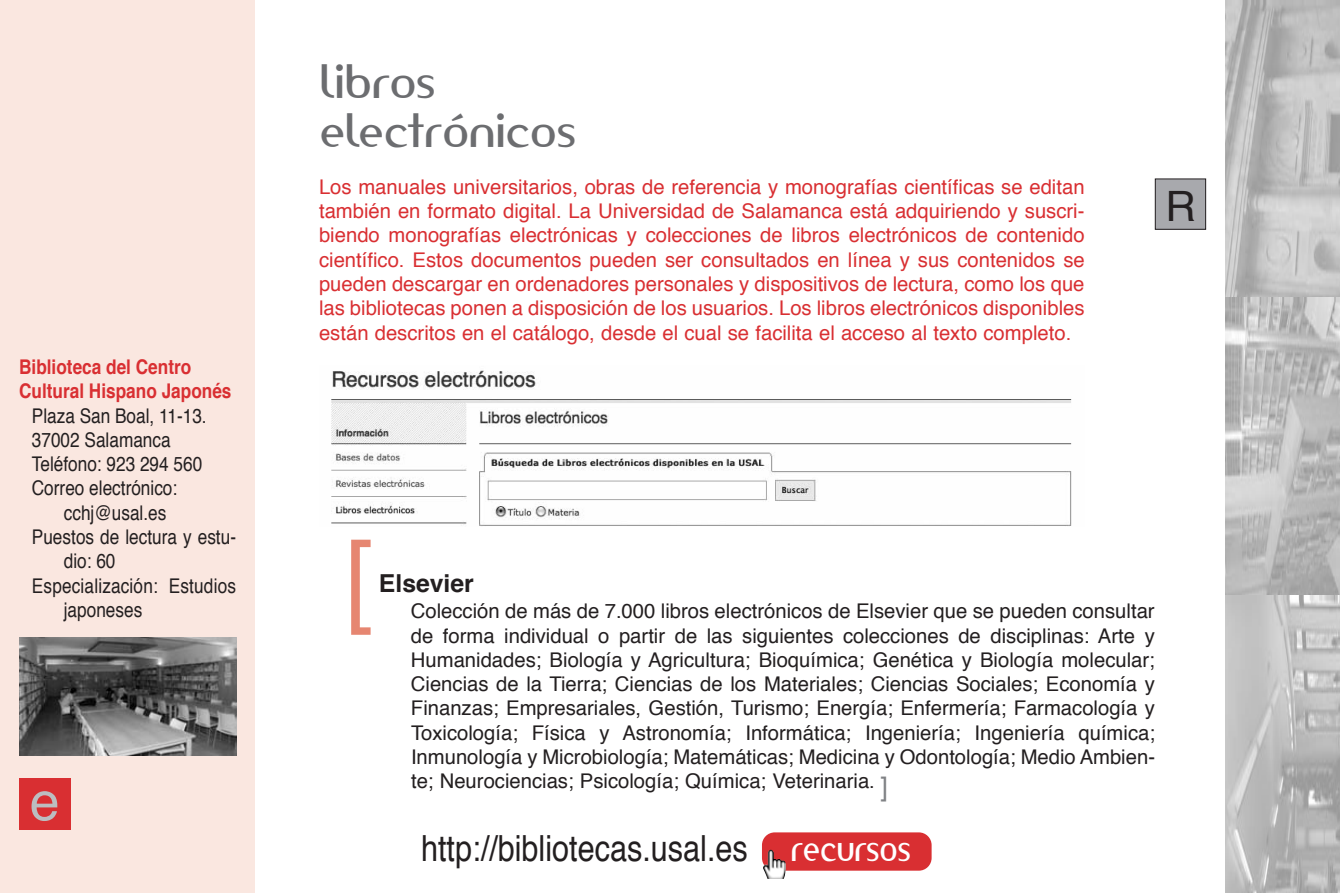
<style>
.page{position:relative;width:1340px;height:893px;background:#fff}
.page>*{position:absolute;margin:0;border:0;box-sizing:border-box;transform-origin:0 0}
.t1{font:54px "Helvetica";color:#bcbdc0}
.t2{font:45px/49.5px "Amerika Sans";color:#6c6d70}
.t3{font:41.85px "Helvetica";color:#231f20}
.t4{font:36px "Helvetica";color:#231f20;scale:.85 1}
.t5{font:700 24.75px "Helvetica";color:#231f20}
.t6{font:20.25px/24.3px "Helvetica";color:#231f20;text-align:justify}
.t7{font:20.25px/24.3px "Helvetica";color:#d92f32;text-align:justify}
.t8{font:20.25px "Helvetica";color:#231f20;scale:.85 1}
.t9{font:700 20.25px/24.3px "Helvetica";color:#d92f32;scale:.85 1}
.s1{font-size:27px;color:#808285}
.s2{font-family:"Amerika Sans";color:#fff}
</style>
<div class="page">
<div style="left:0;top:0;width:255px;height:893px;background:#fae7e0"></div>
<img style="left:1225px;top:0;width:114px;height:893px">
<img style="left:19px;top:638px;width:217px;height:118px">
<div style="left:19px;top:778px;width:51px;height:51px;background:#d92f32"></div>
<div style="left:1155px;top:179px;width:50px;height:50px;background:#a8a9ad"></div>
<div style="left:1154px;top:179px;width:51px;height:51px;border:1px solid #231f20"></div>
<img style="left:331px;top:370px;width:741px;height:156px">
<div style="left:762px;top:832px;width:169px;height:39px;background:#d92f32;border-radius:13px"></div>
<img style="left:763px;top:850px;width:22px;height:29px">
<p class="t9" style="left:19px;top:356px;width:251px">Biblioteca del Centro<br>Cultural Hispano Japonés</p>
<p class="t8" style="left:32px;top:407px;width:207px">Plaza San Boal, 11-13.</p>
<p class="t8" style="left:32px;top:431px;width:165px">37002 Salamanca</p>
<p class="t8" style="left:32px;top:456px;width:202px">Teléfono: 923 294 560</p>
<p class="t8" style="left:32px;top:480px;width:173px">Correo electrónico:</p>
<p class="t8" style="left:64px;top:504px;width:122px">cchj@usal.es</p>
<p class="t8" style="left:32px;top:528px;width:242px">Puestos de lectura y estu-</p>
<p class="t8" style="left:64px;top:553px;width:62px">dio: 60</p>
<p class="t8" style="left:32px;top:577px;width:242px">Especialización: Estudios</p>
<p class="t8" style="left:64px;top:601px;width:94px">japoneses</p>
<h1 class="t1" style="left:30px;top:778px;width:32px">e</h1>
<h2 class="t2" style="left:319px;top:56px;width:258px">libros electrónicos</h2>
<p class="t7" style="left:319px;top:176px;width:767px">Los manuales universitarios, obras de referencia y monografías científicas se editan también en formato digital. La Universidad de Salamanca está adquiriendo y suscri&shy;biendo monografías electrónicas y colecciones de libros electrónicos de contenido científico. Estos documentos pueden ser consultados en línea y sus contenidos se pueden descargar en ordenadores personales y dispositivos de lectura, como los que las bibliotecas ponen a disposición de los usuarios. Los libros electrónicos disponibles están descritos en el catálogo, desde el cual se facilita el acceso al texto completo.</p>
<h3 class="t3" style="left:1165px;top:188px;width:32px">R</h3>
<p class="t5" style="left:379px;top:573px;width:96px">Elsevier</p>
<p class="t6" style="left:411px;top:601px;width:745px">Colección de más de 7.000 libros electrónicos de Elsevier que se pueden consultar de forma individual o partir de las siguientes colecciones de disciplinas: Arte y Humanidades; Biología y Agricultura; Bioquímica; Genética y Biología molecular; Ciencias de la Tierra; Ciencias de los Materiales; Ciencias Sociales; Economía y Finanzas; Empresariales, Gestión, Turismo; Energía; Enfermería; Farmacología y Toxicología; Física y Astronomía; Informática; Ingeniería; Ingeniería química; Inmunología y Microbiología; Matemáticas; Medicina y Odontología; Medio Ambien&shy;te; Neurociencias; Psicología; Química; Veterinaria. <span class="s1">]</span></p>
<h3 class="t4" style="left:421px;top:834px;width:577px">http://bibliotecas.usal.es <span class="s2">recursos</span></h3>
</div>
